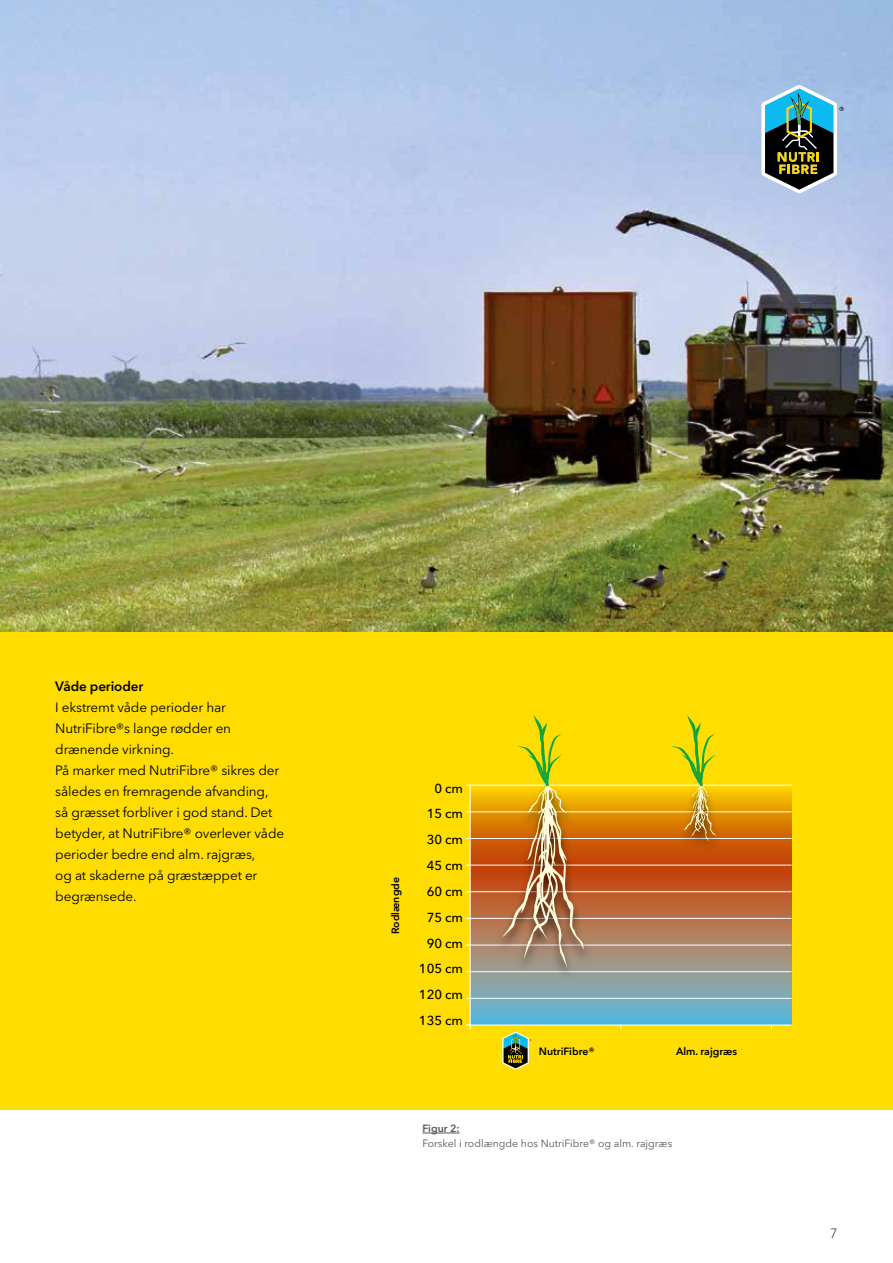
<style>
.page{position:relative;width:893px;height:1263px;background:#fff}
.page>*{position:absolute;margin:0;border:0;box-sizing:border-box;transform-origin:0 0}
.t1{font:13.5px/21px "Avenir Next W1 G";letter-spacing:-.01em;color:#000}
.t2{font:600 13.5px "Avenir Next W1 G";letter-spacing:-.01em;color:#000}
.t3{font:13.5px "Avenir Next W1 G";color:#575756}
.t4{font:500 13.35px "Avenir Next W1 G";letter-spacing:.005em;color:#000}
.t5{font:500 13.05px/25.8px "Avenir Next W1 G";letter-spacing:-.005em;color:#000}
.t6{font:10.5px "Avenir Next W1 G";color:#575756}
.t7{font:600 10.5px "Avenir Next W1 G";color:#000}
.t8{font:600 10.5px "Avenir Next W1 G";color:#575756}
</style>
<div class="page">
<div style="left:0;top:631px;width:893px;height:479px;background:#fd0"></div>
<img style="left:0;top:0;width:893px;height:631px">
<hr style="left:422px;top:1133px;width:38px;height:1px;background:#575756">
<svg style="left:471px;top:788px;width:320px;height:236px;background:#ab855c"></svg>
<hr style="left:470px;top:785px;width:321px;height:1px;background:#fff">
<hr style="left:470px;top:811px;width:321px;height:1px;background:#fff">
<hr style="left:470px;top:865px;width:321px;height:1px;background:#fff">
<hr style="left:470px;top:891px;width:321px;height:1px;background:#fff">
<hr style="left:470px;top:918px;width:321px;height:1px;background:#fff">
<hr style="left:470px;top:971px;width:321px;height:1px;background:#fff">
<hr style="left:470px;top:998px;width:321px;height:1px;background:#fff">
<hr style="left:470px;top:785px;width:1px;height:240px;background:#fff">
<hr style="left:470px;top:838px;width:321px;height:1px;background:#fff">
<hr style="left:470px;top:944px;width:321px;height:1px;background:#fff">
<hr style="left:470px;top:1024px;width:321px;height:1px;background:#fff">
<svg style="left:466px;top:1024px;width:5px;height:5px"></svg>
<img style="left:672px;top:784px;width:56px;height:77px">
<img style="left:491px;top:784px;width:104px;height:203px">
<img style="left:502px;top:715px;width:82px;height:253px">
<svg style="left:671px;top:715px;width:45px;height:126px"></svg>
<svg style="left:761px;top:85px;width:101px;height:108px;background:#6d8f99"></svg>
<svg style="left:502px;top:1032px;width:29px;height:38px"></svg>
<p class="t2" style="left:55px;top:675px;width:90px">Våde perioder</p>
<p class="t1" style="left:55px;top:695px;width:230px">I ekstremt våde perioder har<br>NutriFibre®s lange rødder en drænende virkning.<br>På marker med NutriFibre® sikres der således en fremragende afvanding, så græsset forbliver i god stand. Det betyder, at NutriFibre® overlever våde perioder bedre end alm. rajgræs,<br>og at skaderne på græstæppet er begrænsede.</p>
<p class="t4" style="left:389px;top:939px;width:74px;rotate:-90deg">Root length</p>
<p class="t7" style="left:387px;top:934px;width:59px;rotate:-90deg">Rodlængde</p>
<p class="t5" style="left:434px;top:774px;width:30px">0 cm</p>
<p class="t5" style="left:427px;top:800px;width:38px">15 cm<br>30 cm</p>
<p class="t5" style="left:427px;top:851px;width:38px">45 cm</p>
<p class="t5" style="left:427px;top:877px;width:38px">60 cm</p>
<p class="t5" style="left:427px;top:903px;width:38px">75 cm</p>
<p class="t5" style="left:427px;top:929px;width:38px">90 cm</p>
<p class="t5" style="left:419px;top:955px;width:46px">105 cm<br>120 cm</p>
<p class="t5" style="left:419px;top:1006px;width:46px">135 cm</p>
<p class="t7" style="left:539px;top:1043px;width:57px">NutriFibre®</p>
<p class="t7" style="left:676px;top:1043px;width:63px">Alm. rajgræs</p>
<p class="t8" style="left:422px;top:1120px;width:39px">Figur 2:</p>
<p class="t6" style="left:422px;top:1135px;width:251px">Forskel i rodlængde hos NutriFibre® og alm. rajgræs</p>
<p class="t3" style="left:830px;top:1222px;width:9px">7</p>
</div>
